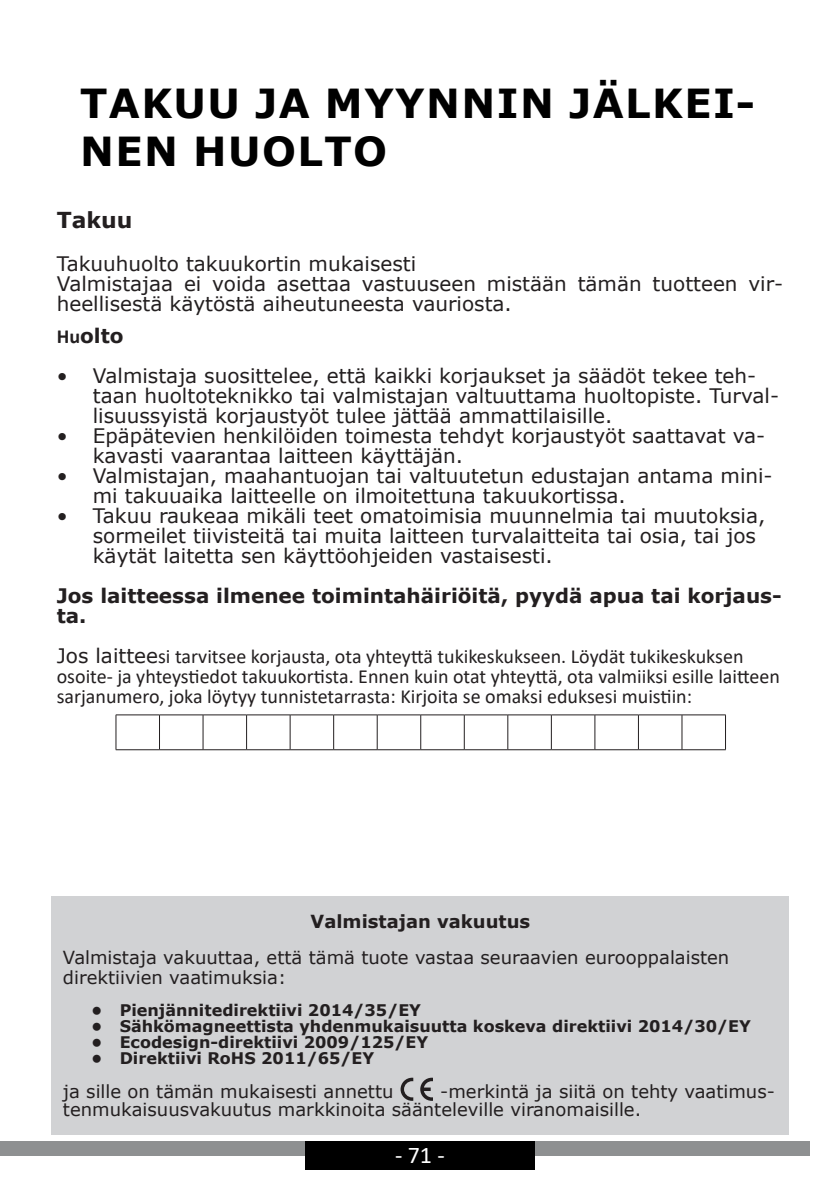
<style>
.page{position:relative;width:840px;height:1191px;background:#fff}
.page>*{position:absolute;margin:0;border:0;box-sizing:border-box;transform-origin:0 0}
.t1{font:700 40px/48px "Verdana";letter-spacing:.035em;color:#000}
.t2{font:24px "Calibri";color:#fff}
.t3{font:700 22px "Verdana";color:#231f20}
.t4{font:20px/20px "Verdana";color:#231f20}
.t5{font:20px/20px "Calibri";color:#231f20}
.t6{font:700 20px/20px "Verdana";color:#231f20}
.t7{font:18px/20px "Verdana";color:#231f20}
.t8{font:700 18px "Verdana";color:#231f20}
.t9{font:700 16px "Verdana";color:#231f20}
.s1{font-family:"Calibri"}
.s2{font-family:"Verdana"}
</style>
<div class="page">
<div style="left:0;top:1141px;width:809px;height:14px;background:#8e9091"></div>
<div style="left:305px;top:1141px;width:229px;height:28px;background:#000"></div>
<hr style="left:116px;top:714px;width:43px;height:1px;background:#231f20">
<hr style="left:116px;top:715px;width:1px;height:34px;background:#231f20">
<hr style="left:159px;top:714px;width:44px;height:1px;background:#231f20">
<hr style="left:159px;top:715px;width:1px;height:34px;background:#231f20">
<hr style="left:203px;top:714px;width:43px;height:1px;background:#231f20">
<hr style="left:202px;top:715px;width:1px;height:34px;background:#231f20">
<hr style="left:246px;top:714px;width:44px;height:1px;background:#231f20">
<hr style="left:246px;top:715px;width:1px;height:34px;background:#231f20">
<hr style="left:290px;top:714px;width:43px;height:1px;background:#231f20">
<hr style="left:289px;top:715px;width:1px;height:34px;background:#231f20">
<hr style="left:333px;top:714px;width:44px;height:1px;background:#231f20">
<hr style="left:333px;top:715px;width:1px;height:34px;background:#231f20">
<hr style="left:377px;top:714px;width:43px;height:1px;background:#231f20">
<hr style="left:376px;top:715px;width:1px;height:34px;background:#231f20">
<hr style="left:420px;top:714px;width:44px;height:1px;background:#231f20">
<hr style="left:420px;top:715px;width:1px;height:34px;background:#231f20">
<hr style="left:464px;top:714px;width:43px;height:1px;background:#231f20">
<hr style="left:463px;top:715px;width:1px;height:34px;background:#231f20">
<hr style="left:507px;top:714px;width:44px;height:1px;background:#231f20">
<hr style="left:507px;top:715px;width:1px;height:34px;background:#231f20">
<hr style="left:551px;top:714px;width:43px;height:1px;background:#231f20">
<hr style="left:550px;top:715px;width:1px;height:34px;background:#231f20">
<hr style="left:594px;top:714px;width:44px;height:1px;background:#231f20">
<hr style="left:594px;top:715px;width:1px;height:34px;background:#231f20">
<hr style="left:638px;top:714px;width:43px;height:1px;background:#231f20">
<hr style="left:637px;top:715px;width:1px;height:34px;background:#231f20">
<hr style="left:681px;top:714px;width:44px;height:1px;background:#231f20">
<hr style="left:681px;top:715px;width:1px;height:34px;background:#231f20">
<hr style="left:724px;top:715px;width:1px;height:34px;background:#231f20">
<hr style="left:116px;top:749px;width:43px;height:1px;background:#231f20">
<hr style="left:159px;top:749px;width:44px;height:1px;background:#231f20">
<hr style="left:203px;top:749px;width:43px;height:1px;background:#231f20">
<hr style="left:246px;top:749px;width:44px;height:1px;background:#231f20">
<hr style="left:290px;top:749px;width:43px;height:1px;background:#231f20">
<hr style="left:333px;top:749px;width:44px;height:1px;background:#231f20">
<hr style="left:377px;top:749px;width:43px;height:1px;background:#231f20">
<hr style="left:420px;top:749px;width:44px;height:1px;background:#231f20">
<hr style="left:464px;top:749px;width:43px;height:1px;background:#231f20">
<hr style="left:507px;top:749px;width:44px;height:1px;background:#231f20">
<hr style="left:551px;top:749px;width:43px;height:1px;background:#231f20">
<hr style="left:594px;top:749px;width:44px;height:1px;background:#231f20">
<hr style="left:638px;top:749px;width:43px;height:1px;background:#231f20">
<hr style="left:681px;top:749px;width:44px;height:1px;background:#231f20">
<div style="left:52px;top:896px;width:736px;height:238px;background:#d1d2d4"></div>
<svg style="left:400px;top:1077px;width:33px;height:23px"></svg>
<h1 class="t1" style="left:80px;top:78px;width:676px">TAKUU JA MYYNNIN JÄLKEI-<br>NEN HUOLTO</h1>
<p class="t3" style="left:57px;top:204px;width:77px">Takuu</p>
<p class="t4" style="left:57px;top:254px;width:727px">Takuuhuolto takuukortin mukaisesti<br>Valmistajaa ei voida asettaa vastuuseen mistään tämän tuotteen vir&shy;heellisestä käytöstä aiheutuneesta vauriosta.</p>
<p class="t6" style="left:57px;top:326px;width:68px"><span class="s1">Hu</span>olto</p>
<p class="t4" style="left:93px;top:366px;width:687px;text-indent:-36px">• Valmistaja suosittelee, että kaikki korjaukset ja säädöt tekee teh&shy;taan huoltoteknikko tai valmistajan valtuuttama huoltopiste. Turval&shy;lisuussyistä korjaustyöt tulee jättää ammattilaisille.</p>
<p class="t4" style="left:93px;top:426px;width:673px;text-indent:-36px">• Epäpätevien henkilöiden toimesta tehdyt korjaustyöt saattavat va&shy;kavasti vaarantaa laitteen käyttäjän.</p>
<p class="t4" style="left:93px;top:466px;width:681px;text-indent:-36px">• Valmistajan, maahantuojan tai valtuutetun edustajan antama mini&shy;mi takuuaika laitteelle on ilmoitettuna takuukortissa.</p>
<p class="t4" style="left:93px;top:506px;width:673px;text-indent:-36px">• Takuu raukeaa mikäli teet omatoimisia muunnelmia tai muutoksia, sormeilet tiivisteitä tai muita laitteen turvalaitteita tai osia, tai jos käytät laitetta sen käyttöohjeiden vastaisesti.</p>
<p class="t6" style="left:57px;top:586px;width:726px">Jos laitteessa ilmenee toimintahäiriöitä, pyydä apua tai korjaus&shy;ta.</p>
<p class="t5" style="left:57px;top:646px;width:724px"><span class="s2">Jos laittee</span>si tarvitsee korjausta, ota yhteyttä tukikeskukseen. Löydät tukikeskuksen osoite- ja yhteystiedot takuukortista. Ennen kuin otat yhteyttä, ota valmiiksi esille laitteen sarjanumero, joka löytyy tunnistetarrasta: Kirjoita se omaksi eduksesi muistiin:</p>
<p class="t8" style="left:310px;top:908px;width:221px">Valmistajan vakuutus</p>
<p class="t7" style="left:63px;top:947px;width:667px">Valmistaja vakuuttaa, että tämä tuote vastaa seuraavien eurooppalaisten direktiivien vaatimuksia:</p>
<p class="t9" style="left:91px;top:999px;width:331px">• Pienjännitedirektiivi 2014/35/EY</p>
<p class="t9" style="left:91px;top:1015px;width:660px">• Sähkömagneettista yhdenmukaisuutta koskeva direktiivi 2014/30/EY</p>
<p class="t9" style="left:91px;top:1031px;width:338px">• Ecodesign-direktiivi 2009/125/EY</p>
<p class="t9" style="left:91px;top:1047px;width:284px">• Direktiivi RoHS 2011/65/EY</p>
<p class="t7" style="left:63px;top:1081px;width:332px">ja sille on tämän mukaisesti annettu</p>
<p class="t7" style="left:63px;top:1082px;width:713px;line-height:18px;text-indent:377px">-merkintä ja siitä on tehty vaatimus&shy;tenmukaisuusvakuutus markkinoita säänteleville viranomaisille.</p>
<p class="t2" style="left:395px;top:1138px;width:51px">- 71 -</p>
</div>
